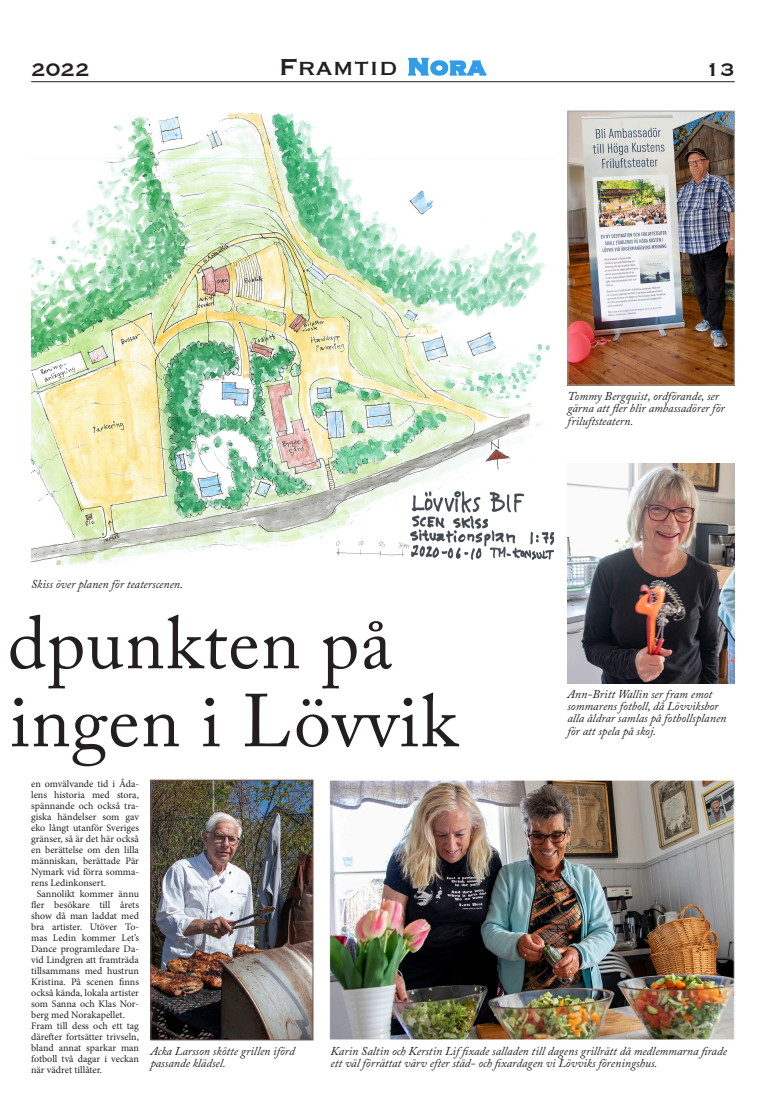
<style>
.page{position:relative;width:766px;height:1100px;background:#fff}
.page>*{position:absolute;margin:0;border:0;box-sizing:border-box;transform-origin:0 0}
.t1{font:74px/78px "Adobe Caslon Pro";letter-spacing:.015em;color:#231f20}
.t2{font:30px "Copperplate";color:#231f20}
.t3{font:24px "Copperplate";color:#231f20}
.t4{font:italic 12px/12.3px "Adobe Caslon Pro";color:#231f20}
.t5{font:10px/11px "Minion Pro";color:#231f20;text-align:justify}
.s1{font-weight:700;color:#319de8}
</style>
<div class="page">
<hr style="left:31px;top:81px;width:703px;height:1px;background:#231f20">
<img style="left:567px;top:463px;width:167px;height:220px">
<img style="left:331px;top:782px;width:401px;height:256px">
<div style="left:329px;top:780px;width:405px;height:260px;border:1px solid #fdfdfd"></div>
<img style="left:569px;top:113px;width:163px;height:271px">
<div style="left:567px;top:111px;width:167px;height:275px;border:1px solid #a3a29e"></div>
<img style="left:31px;top:113px;width:520px;height:453px">
<img style="left:410px;top:492px;width:143px;height:67px">
<img style="left:31px;top:324px;width:37px;height:60px">
<img style="left:316px;top:318px;width:37px;height:50px">
<img style="left:82px;top:506px;width:34px;height:36px">
<img style="left:31px;top:362px;width:35px;height:25px">
<img style="left:365px;top:403px;width:27px;height:25px">
<img style="left:335px;top:541px;width:74px;height:16px">
<img style="left:421px;top:335px;width:26px;height:27px">
<img style="left:304px;top:320px;width:18px;height:31px">
<img style="left:277px;top:432px;width:26px;height:23px">
<img style="left:92px;top:422px;width:32px;height:10px">
<img style="left:31px;top:464px;width:43px;height:72px">
<img style="left:52px;top:337px;width:28px;height:38px">
<img style="left:252px;top:463px;width:168px;height:51px">
<img style="left:128px;top:158px;width:20px;height:27px">
<img style="left:254px;top:482px;width:17px;height:15px">
<img style="left:120px;top:335px;width:20px;height:9px">
<img style="left:252px;top:335px;width:22px;height:7px">
<img style="left:177px;top:166px;width:109px;height:22px">
<img style="left:287px;top:163px;width:36px;height:29px">
<img style="left:208px;top:366px;width:14px;height:14px">
<img style="left:264px;top:418px;width:8px;height:31px">
<img style="left:345px;top:349px;width:34px;height:43px">
<img style="left:401px;top:277px;width:15px;height:21px">
<img style="left:331px;top:277px;width:34px;height:32px">
<img style="left:305px;top:277px;width:28px;height:21px">
<img style="left:268px;top:311px;width:39px;height:18px">
<img style="left:469px;top:408px;width:39px;height:13px">
<img style="left:208px;top:244px;width:34px;height:17px">
<img style="left:231px;top:282px;width:8px;height:31px">
<img style="left:200px;top:217px;width:39px;height:17px">
<svg style="left:101px;top:315px;width:11px;height:7px"></svg>
<img style="left:325px;top:464px;width:8px;height:17px">
<img style="left:179px;top:422px;width:10px;height:16px">
<svg style="left:198px;top:297px;width:12px;height:12px"></svg>
<img style="left:333px;top:286px;width:42px;height:17px">
<img style="left:31px;top:444px;width:28px;height:27px">
<img style="left:31px;top:549px;width:37px;height:8px">
<svg style="left:225px;top:494px;width:4px;height:13px"></svg>
<img style="left:152px;top:782px;width:159px;height:256px">
<div style="left:150px;top:780px;width:163px;height:260px;border:1px solid #725350"></div>
<p class="t3" style="left:31px;top:54px;width:60px">2022</p>
<p class="t2" style="left:279px;top:47px;width:209px">Framtid <span class="s1">Nora</span></p>
<p class="t3" style="left:705px;top:53px;width:31px">13</p>
<p class="t4" style="left:31px;top:578px;width:153px">Skiss över planen för teaterscenen.</p>
<h1 class="t1" style="left:8px;top:604px;width:451px">dpunkten på ingen i Lövvik</h1>
<p class="t4" style="left:567px;top:390px;width:159px">Tommy Bergquist, ordförande, ser gärna att fler blir ambassadörer för friluftsteatern.</p>
<p class="t4" style="left:567px;top:687px;width:160px">Ann-Britt Wallin ser fram emot sommarens fotboll, då Lövviksbor alla åldrar samlas på fotbollsplanen för att spela på skoj.</p>
<p class="t5" style="left:31px;top:778px;width:109px">en omvälvande tid i Åda&shy;lens historia med stora, spännande och också tra&shy;giska händelser som gav eko långt utanför Sveriges gränser, så är det här också en berättelse om den lilla människan, berättade Pär Nymark vid förra somma&shy;rens Ledinkonsert.</p>
<p class="t5" style="left:31px;top:888px;width:109px;text-indent:6px">Sannolikt kommer ännu fler besökare till årets show då man laddat med bra artister. Utöver To&shy;mas Ledin kommer Let’s Dance programledare Da&shy;vid Lindgren att framträda tillsammans med hustrun Kristina. På scenen finns också kända, lokala artister som Sanna och Klas Nor&shy;berg med Norakapellet.</p>
<p class="t5" style="left:31px;top:1020px;width:109px">Fram till dess och ett tag därefter fortsätter trivseln, bland annat sparkar man fotboll två dagar i veckan när vädret tillåter.</p>
<p class="t4" style="left:150px;top:1045px;width:146px">Acka Larsson skötte grillen iförd passande klädsel.</p>
<p class="t4" style="left:330px;top:1045px;width:398px">Karin Saltin och Kerstin Lif fixade salladen till dagens grillrätt då medlemmarna firade ett väl förrättat värv efter städ- och fixardagen vi Lövviks föreningshus.</p>
</div>
